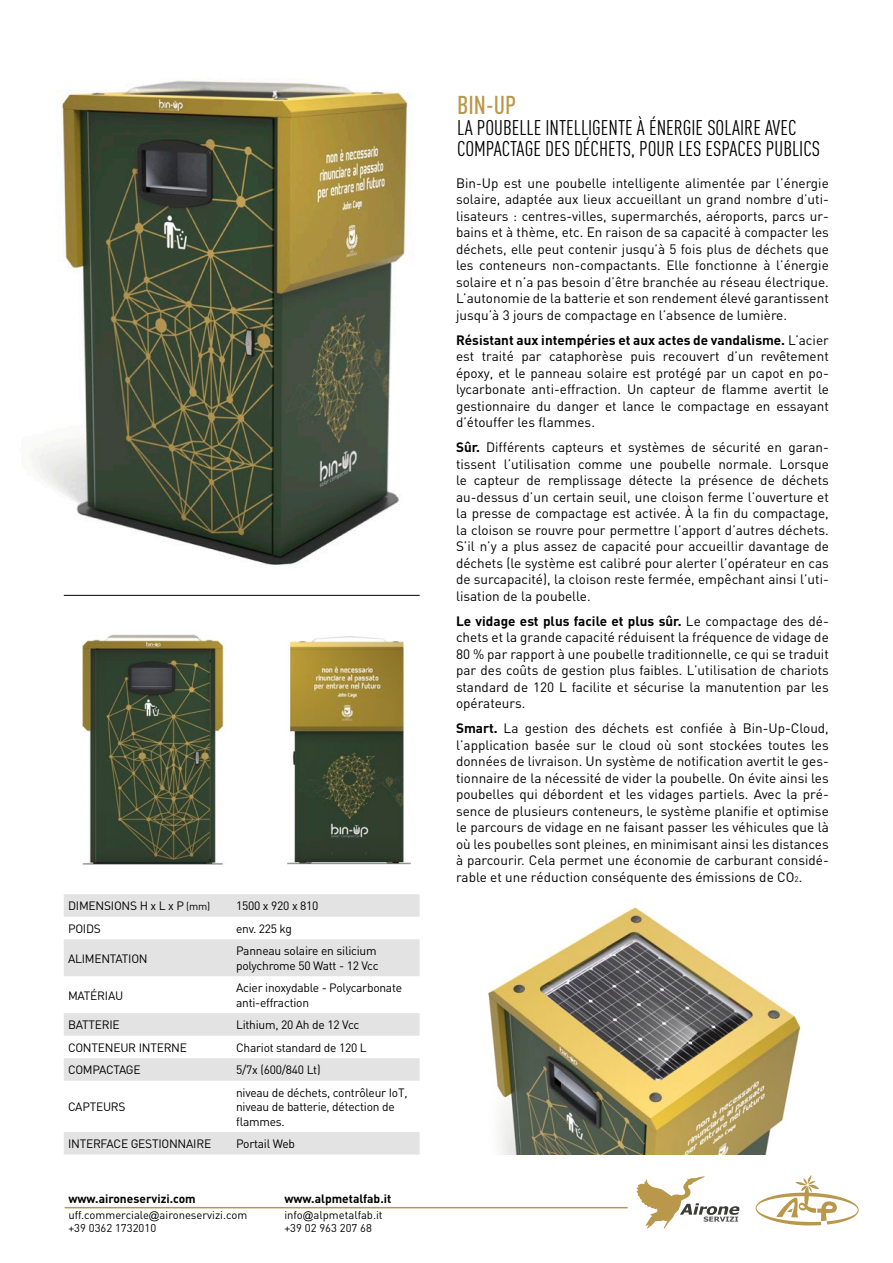
<style>
.page{position:relative;width:893px;height:1263px;background:#fff}
.page>*{position:absolute;margin:0;border:0;box-sizing:border-box;transform-origin:0 0}
.t1{font:500 25.5px "DIN Cond";color:#b9984b}
.t2{font:21px/21px "DIN Cond";color:#000}
.t3{font:13.5px/16.5px "DIN";color:#000;text-align:justify}
.t4{font:12px/14.4px "DIN";letter-spacing:-.02em;color:#000}
.t5{font:700 12px "DIN";color:#000}
.t6{font:11.25px "DIN";color:#000}
.s1{font-size:10.5px}
.s2{font-family:"Arial";font-size:10.5px}
.s3{font-weight:700}
.s4{font-size:7.8px}
</style>
<div class="page">
<img style="left:488px;top:907px;width:313px;height:247px">
<img style="left:82px;top:634px;width:142px;height:231px">
<img style="left:287px;top:636px;width:124px;height:229px">
<hr style="left:65px;top:1207px;width:562px;height:1px;background:#b9984b">
<svg style="left:636px;top:1176px;width:104px;height:52px"></svg>
<svg style="left:64px;top:894px;width:356px;height:260px"></svg>
<hr style="left:64px;top:595px;width:356px;height:1px;background:#000">
<img style="left:35px;top:80px;width:373px;height:485px">
<svg style="left:756px;top:1175px;width:103px;height:50px"></svg>
<p class="t4" style="left:68px;top:899px;width:144px">DIMENSIONS H x L x P <span class="s1">(mm)</span></p>
<p class="t4" style="left:236px;top:899px;width:84px">1500 x 920 x 810</p>
<p class="t4" style="left:68px;top:921px;width:34px">POIDS</p>
<p class="t4" style="left:236px;top:921px;width:57px">env. 225 kg</p>
<p class="t4" style="left:68px;top:951px;width:81px">ALIMENTATION</p>
<p class="t4" style="left:236px;top:944px;width:144px">Panneau solaire en silicium polychrome 50 Watt - 12 Vcc</p>
<p class="t4" style="left:68px;top:988px;width:57px">MATÉRIAU</p>
<p class="t4" style="left:236px;top:980px;width:167px">Acier inoxydable - Polycarbonate anti-effraction</p>
<p class="t4" style="left:68px;top:1017px;width:53px">BATTERIE</p>
<p class="t4" style="left:236px;top:1017px;width:125px">Lithium, 20 Ah de 12 Vcc</p>
<p class="t4" style="left:68px;top:1040px;width:121px">CONTENEUR INTERNE</p>
<p class="t4" style="left:236px;top:1040px;width:132px">Chariot standard de 120 L</p>
<p class="t4" style="left:68px;top:1062px;width:74px">COMPACTAGE</p>
<p class="t4" style="left:236px;top:1062px;width:86px">5/7x (600/840 Lt)</p>
<p class="t4" style="left:68px;top:1099px;width:59px">CAPTEURS</p>
<p class="t4" style="left:236px;top:1085px;width:173px">niveau de déchets, contrôleur IoT, niveau de batterie, détection de flammes.</p>
<p class="t4" style="left:68px;top:1136px;width:145px">INTERFACE GESTIONNAIRE</p>
<p class="t4" style="left:236px;top:1136px;width:60px">Portail Web</p>
<p class="t5" style="left:68px;top:1191px;width:129px">www.aironeservizi.com</p>
<p class="t5" style="left:284px;top:1191px;width:108px">www.alpmetalfab.it</p>
<p class="t6" style="left:68px;top:1207px;width:180px">uff.commerciale<span class="s2">@</span>aironeservizi.com</p>
<p class="t6" style="left:284px;top:1207px;width:100px">info<span class="s2">@</span>alpmetalfab.it</p>
<p class="t6" style="left:68px;top:1221px;width:89px">+39 0362 1732010</p>
<p class="t6" style="left:284px;top:1221px;width:89px">+39 02 963 207 68</p>
<h1 class="t1" style="left:457px;top:90px;width:61px">BIN-UP</h1>
<h2 class="t2" style="left:457px;top:117px;width:364px">LA POUBELLE INTELLIGENTE À ÉNERGIE SOLAIRE AVEC<br>COMPACTAGE DES DÉCHETS, POUR LES ESPACES PUBLICS</h2>
<p class="t3" style="left:456px;top:174px;width:374px">Bin-Up est une poubelle intelligente alimentée par l’énergie solaire, adaptée aux lieux accueillant un grand nombre d’uti&shy;lisateurs : centres-villes, supermarchés, aéroports, parcs ur&shy;bains et à thème, etc. En raison de sa capacité à compacter les déchets, elle peut contenir jusqu’à 5 fois plus de déchets que les conteneurs non-compactants. Elle fonctionne à l’énergie solaire et n’a pas besoin d’être branchée au réseau électrique.<br>L’autonomie de la batterie et son rendement élevé garantissent jusqu’à 3 jours de compactage en l’absence de lumière.</p>
<p class="t3" style="left:456px;top:331px;width:374px"><span class="s3">Résistant aux intempéries et aux actes de vandalisme.</span> L’acier est traité par cataphorèse puis recouvert d’un revêtement époxy, et le panneau solaire est protégé par un capot en po&shy;lycarbonate anti-effraction. Un capteur de flamme avertit le gestionnaire du danger et lance le compactage en essayant d’étouffer les flammes.</p>
<p class="t3" style="left:456px;top:439px;width:374px"><span class="s3">Sûr.</span> Différents capteurs et systèmes de sécurité en garan&shy;tissent l’utilisation comme une poubelle normale. Lorsque le capteur de remplissage détecte la présence de déchets au-dessus d’un certain seuil, une cloison ferme l’ouverture et la presse de compactage est activée. À la fin du compactage, la cloison se rouvre pour permettre l’apport d’autres déchets.<br>S’il n’y a plus assez de capacité pour accueillir davantage de déchets (le système est calibré pour alerter l’opérateur en cas de surcapacité), la cloison reste fermée, empêchant ainsi l’uti&shy;lisation de la poubelle.</p>
<p class="t3" style="left:456px;top:612px;width:374px"><span class="s3">Le vidage est plus facile et plus sûr.</span> Le compactage des dé&shy;chets et la grande capacité réduisent la fréquence de vidage de 80 % par rapport à une poubelle traditionnelle, ce qui se traduit par des coûts de gestion plus faibles. L’utilisation de chariots standard de 120 L facilite et sécurise la manutention par les opérateurs.</p>
<p class="t3" style="left:456px;top:720px;width:374px"><span class="s3">Smart.</span> La gestion des déchets est confiée à Bin-Up-Cloud, l’application basée sur le cloud où sont stockées toutes les données de livraison. Un système de notification avertit le ges&shy;tionnaire de la nécessité de vider la poubelle. On évite ainsi les poubelles qui débordent et les vidages partiels. Avec la pré&shy;sence de plusieurs conteneurs, le système planifie et optimise le parcours de vidage en ne faisant passer les véhicules que là où les poubelles sont pleines, en minimisant ainsi les distances à parcourir. Cela permet une économie de carburant considé&shy;rable et une réduction conséquente des émissions de CO<span class="s4">2</span>.</p>
</div>
